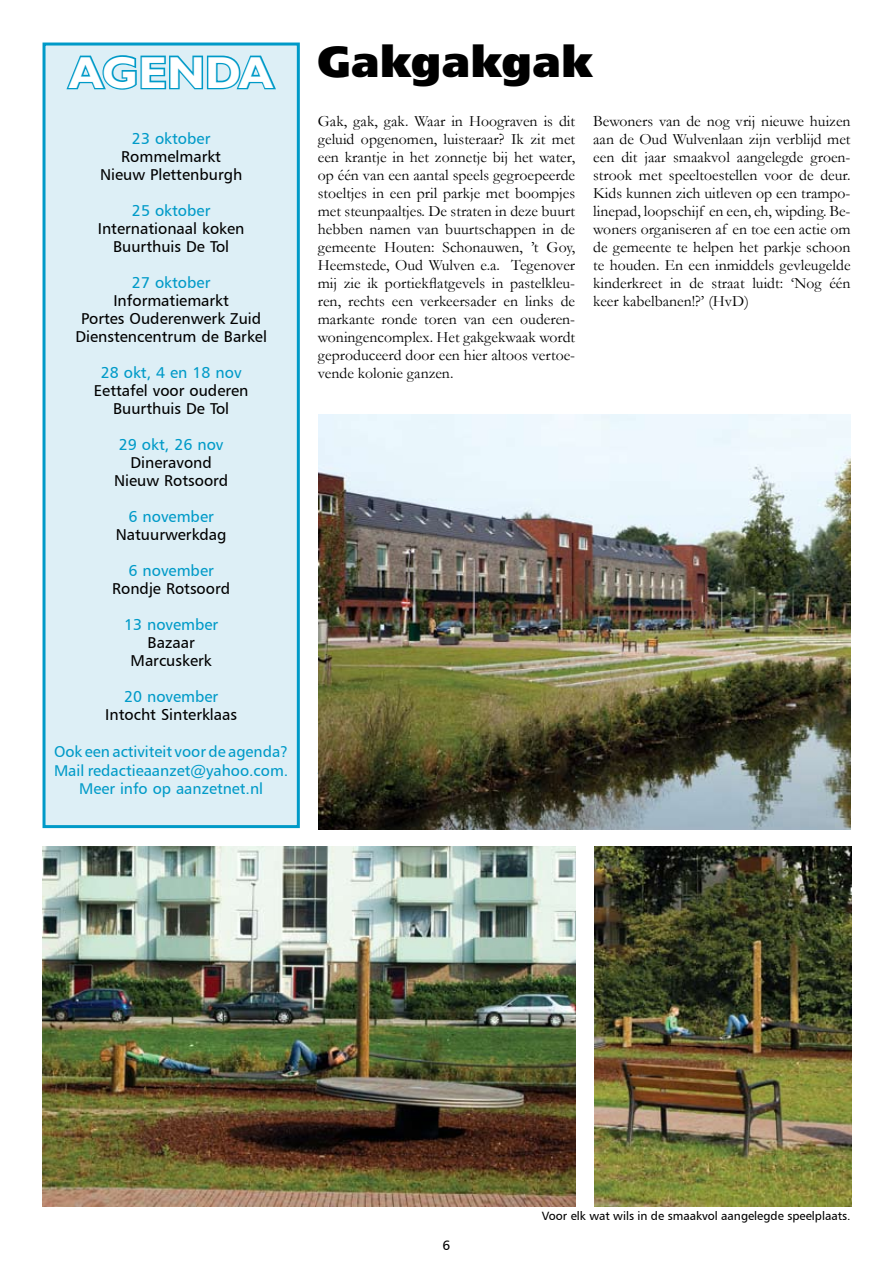
<style>
.page{position:relative;width:893px;height:1263px;background:#fff}
.page>*{position:absolute;margin:0;border:0;box-sizing:border-box;transform-origin:0 0}
.t1{font:700 45px "Gill Sans";color:#fff}
.t2{font:43.5px "Humanist 777 BT Extra Black B";color:#000}
.t3{font:15.75px/18px "Garamond";color:#000;text-align:justify}
.t4{font:15.75px/18px "Humanist 777 BT Roman B";color:#000;text-align:center}
.t5{font:15.75px "Humanist 777 BT Roman B";color:#009ac8}
.t6{font:15.6px/18.8px "Humanist 777 BT Roman B";color:#009ac8;text-align:center}
.t7{font:13.5px "Humanist 777 BT Roman B";color:#000}
.t8{font:12px "Humanist 777 BT Roman B";color:#000}
</style>
<div class="page">
<div style="left:44px;top:44px;width:254px;height:782px;background:#ddeff6"></div>
<svg style="left:66px;top:55px;width:210px;height:35px"></svg>
<div style="left:43px;top:43px;width:257px;height:785px;border:3px solid #009ac8"></div>
<img style="left:594px;top:846px;width:257px;height:360px">
<img style="left:318px;top:414px;width:532px;height:415px">
<img style="left:43px;top:846px;width:532px;height:360px">
<h1 class="t1" style="left:69px;top:46px;width:207px">AGENDA</h1>
<p class="t5" style="left:132px;top:129px;width:80px">23 oktober</p>
<p class="t4" style="left:100px;top:147px;width:144px">Rommelmarkt<br>Nieuw Plettenburgh</p>
<p class="t5" style="left:132px;top:201px;width:80px">25 oktober</p>
<p class="t4" style="left:98px;top:219px;width:148px">Internationaal koken<br>Buurthuis De Tol</p>
<p class="t5" style="left:132px;top:273px;width:80px">27 oktober</p>
<p class="t4" style="left:75px;top:291px;width:193px">Informatiemarkt<br>Portes Ouderenwerk Zuid<br>Dienstencentrum de Barkel</p>
<p class="t5" style="left:101px;top:363px;width:142px">28 okt, 4 en 18 nov</p>
<p class="t4" style="left:94px;top:381px;width:156px">Eettafel voor ouderen<br>Buurthuis De Tol</p>
<p class="t5" style="left:119px;top:435px;width:106px">29 okt, 26 nov</p>
<p class="t4" style="left:114px;top:453px;width:116px">Dineravond<br>Nieuw Rotsoord</p>
<p class="t5" style="left:129px;top:507px;width:87px">6 november</p>
<p class="t4" style="left:116px;top:525px;width:112px">Natuurwerkdag</p>
<p class="t5" style="left:129px;top:561px;width:87px">6 november</p>
<p class="t4" style="left:112px;top:579px;width:120px">Rondje Rotsoord</p>
<p class="t5" style="left:124px;top:615px;width:96px">13 november</p>
<p class="t4" style="left:131px;top:633px;width:83px">Bazaar<br>Marcuskerk</p>
<p class="t5" style="left:124px;top:687px;width:96px">20 november</p>
<p class="t4" style="left:105px;top:705px;width:133px">Intocht Sinterklaas</p>
<p class="t6" style="left:54px;top:742px;width:236px">Ook een activiteit voor de agenda?<br>Mail redactieaanzet@yahoo.com.<br>Meer info op aanzetnet.nl</p>
<h2 class="t2" style="left:317px;top:34px;width:277px">Gakgakgak</h2>
<p class="t3" style="left:318px;top:112px;width:259px">Gak, gak, gak. Waar in Hoograven is dit geluid opgenomen, luisteraar? Ik zit met een krantje in het zonnetje bij het water, op één van een aantal speels gegroepeerde stoeltjes in een pril parkje met boompjes met steunpaaltjes. De straten in deze buurt hebben namen van buurtschappen in de gemeente Houten: Schonauwen, ’t Goy, Heemstede, Oud Wulven e.a. Tegenover mij zie ik portiekflatgevels in pastelkleu&shy;ren, rechts een verkeersader en links de markante ronde toren van een ouderen&shy;woningencomplex. Het gakgekwaak wordt geproduceerd door een hier altoos vertoe&shy;vende kolonie ganzen.</p>
<p class="t3" style="left:593px;top:112px;width:259px">Bewoners van de nog vrij nieuwe huizen aan de Oud Wulvenlaan zijn verblijd met een dit jaar smaakvol aangelegde groen&shy;strook met speeltoestellen voor de deur.<br>Kids kunnen zich uitleven op een trampo&shy;linepad, loopschijf en een, eh, wipding. Be&shy;woners organiseren af en toe een actie om de gemeente te helpen het parkje schoon te houden. En een inmiddels gevleugelde kinderkreet in de straat luidt: ‘Nog één keer kabelbanen!?’ (HvD)</p>
<p class="t7" style="left:443px;top:1237px;width:9px">6</p>
<p class="t8" style="left:542px;top:1208px;width:310px">Voor elk wat wils in de smaakvol aangelegde speelplaats.</p>
</div>
